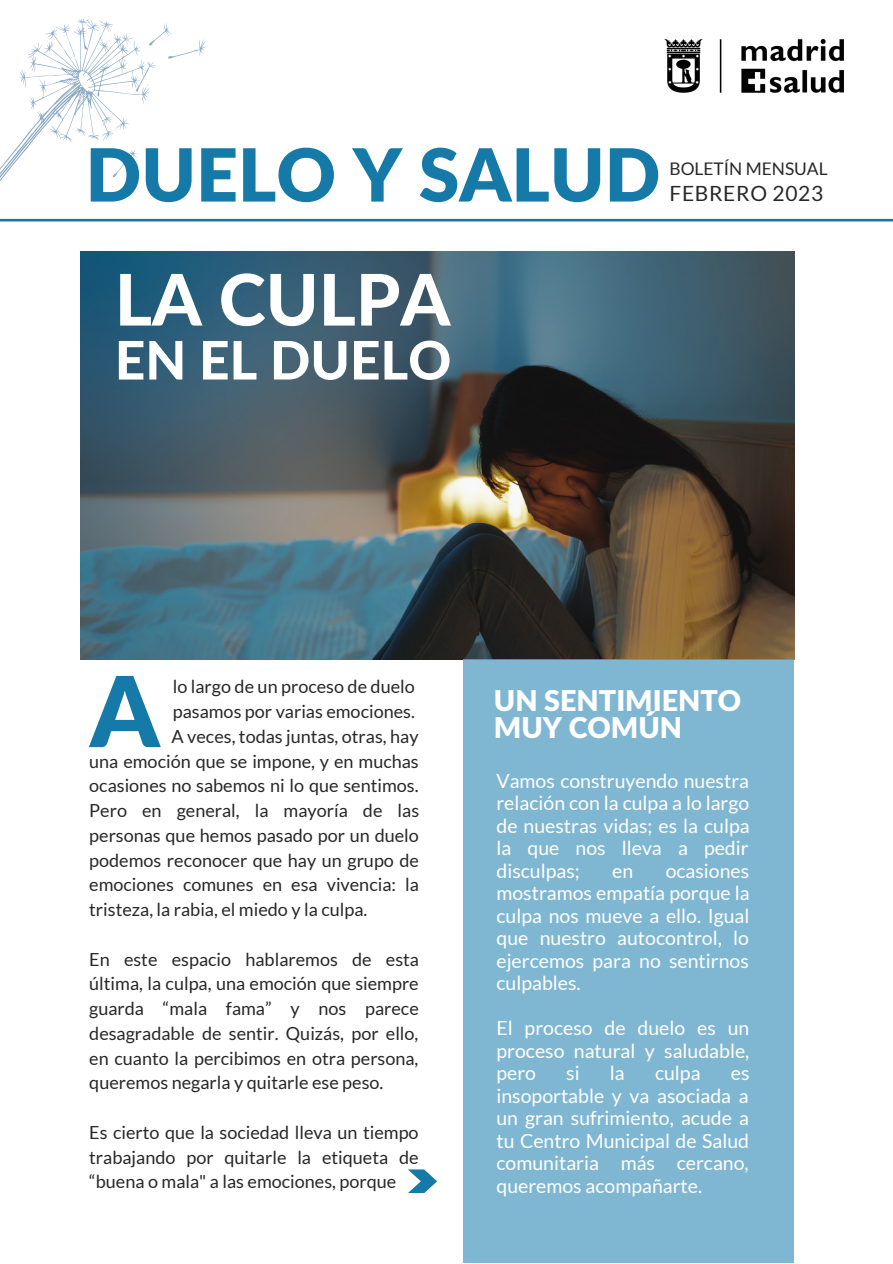
<style>
.page{position:relative;width:893px;height:1264px;background:#fff}
.page>*{position:absolute;margin:0;border:0;box-sizing:border-box;transform-origin:0 0}
.t1{font:900 97.65px "Lato Latin";color:#157aa8}
.t2{font:900 73.2px "Lato Latin";color:#157aa8}
.t3{font:800 71.1px "Lato Latin";color:#fff}
.t4{font:800 53.1px "Lato Latin";color:#fff}
.t5{font:900 28.65px "Lato Latin";color:#fff}
.t6{font:21px "Lato";letter-spacing:.03em;color:#282828}
.t7{font:19.5px/22.5px "Lato";color:#fff;text-align:justify}
.t8{font:18px/24.8px "Lato";color:#282828;text-align:justify}
.t9{font:17.4px "Lato";color:#282828}
</style>
<div class="page">
<svg style="left:0;top:17px;width:892px;height:258px"></svg>
<svg style="left:408px;top:1169px;width:29px;height:24px"></svg>
<img style="left:80px;top:251px;width:714px;height:408px">
<div style="left:463px;top:659px;width:331px;height:603px;background:#7fb7d3"></div>
<h2 class="t2" style="left:86px;top:143px;width:576px">DUELO Y SALUD</h2>
<p class="t9" style="left:669px;top:158px;width:160px">BOLETÍN MENSUAL</p>
<p class="t6" style="left:669px;top:180px;width:155px">FEBRERO 2023</p>
<h3 class="t3" style="left:115px;top:268px;width:337px">LA CULPA</h3>
<h3 class="t4" style="left:115px;top:337px;width:338px">EN EL DUELO</h3>
<h1 class="t1" style="left:90px;top:668px;width:71px">A</h1>
<p class="t8" style="left:173px;top:674px;width:243px">lo largo de un proceso de duelo</p>
<p class="t8" style="left:173px;top:698px;width:243px">pasamos por varias emociones.</p>
<p class="t8" style="left:171px;top:723px;width:248px">A veces, todas juntas, otras, hay</p>
<p class="t8" style="left:89px;top:748px;width:331px">una emoción que se impone, y en muchas</p>
<p class="t8" style="left:89px;top:773px;width:331px">ocasiones no sabemos ni lo que sentimos.</p>
<p class="t8" style="left:89px;top:797px;width:331px">Pero en general, la mayoría de las</p>
<p class="t8" style="left:89px;top:822px;width:331px">personas que hemos pasado por un duelo</p>
<p class="t8" style="left:89px;top:847px;width:331px">podemos reconocer que hay un grupo de</p>
<p class="t8" style="left:89px;top:872px;width:331px">emociones comunes en esa vivencia: la</p>
<p class="t8" style="left:89px;top:896px;width:279px">tristeza, la rabia, el miedo y la culpa.</p>
<p class="t8" style="left:89px;top:946px;width:331px">En este espacio hablaremos de esta última, la culpa, una emoción que siempre guarda “mala fama” y nos parece desagradable de sentir. Quizás, por ello, en cuanto la percibimos en otra persona, queremos negarla y quitarle ese peso.</p>
<p class="t8" style="left:89px;top:1119px;width:331px">Es cierto que la sociedad lleva un tiempo trabajando por quitarle la etiqueta de “buena o mala" a las emociones, porque</p>
<h3 class="t5" style="left:494px;top:687px;width:249px">UN SENTIMIENTO</h3>
<h3 class="t5" style="left:494px;top:715px;width:190px">MUY COMÚN</h3>
<p class="t7" style="left:496px;top:769px;width:255px">Vamos construyendo nuestra relación con la culpa a lo largo de nuestras vidas; es la culpa la que nos lleva a pedir disculpas;</p>
<p class="t7" style="left:496px;top:858px;width:255px;text-indent:169px">ocasiones mostramos empatía porque la culpa nos mueve a ello. Igual que nuestro autocontrol, lo ejercemos para no sentirnos culpables.</p>
<p class="t7" style="left:496px;top:1016px;width:254px">El proceso de duelo es un proceso natural y saludable, pero</p>
<p class="t7" style="left:612px;top:858px;width:23px">en</p>
<p class="t7" style="left:566px;top:1061px;width:15px">si</p>
<p class="t7" style="left:610px;top:1061px;width:16px">la</p>
<p class="t7" style="left:655px;top:1061px;width:47px">culpa</p>
<p class="t7" style="left:496px;top:1061px;width:254px;text-indent:234px">es insoportable y va asociada a un gran sufrimiento, acude a tu Centro Municipal de Salud comunitaria más cercano, queremos acompañarte.</p>
</div>
